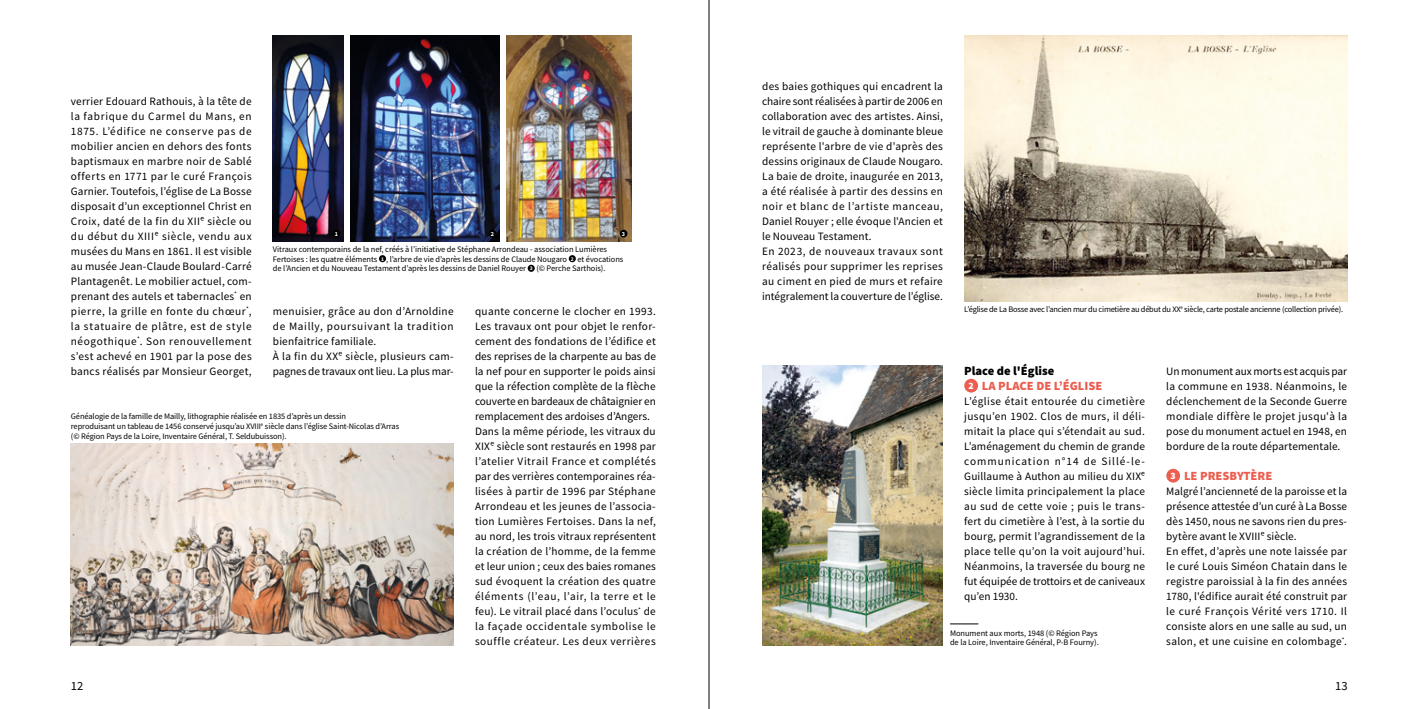
<style>
.page{position:relative;width:1418px;height:709px;background:#fff}
.page>*{position:absolute;margin:0;border:0;box-sizing:border-box;transform-origin:0 0}
.t1{font:900 12.5px "Source Sans Pro";color:#eb5e50}
.t2{font:900 12.5px "Source Sans Pro";color:#000}
.t3{font:12.5px "Source Sans Pro";color:#000}
.t4{font:11.25px/15px "Source Sans Pro";letter-spacing:.02em;color:#000}
.t5{font:900 9.75px "Source Sans Pro";color:#fff}
.t6{font:8.38px/9.6px "Source Sans Pro";letter-spacing:-.01em;color:#000}
.t7{font:700 6.12px "Source Sans Pro";color:#fff}
.s1{font-weight:700;font-size:5.62px;color:#fff}
</style>
<div class="page">
<div style="left:964px;top:379px;width:14px;height:13px;background:#eb5e50;border-radius:50%"></div>
<div style="left:1166px;top:469px;width:14px;height:13px;background:#eb5e50;border-radius:50%"></div>
<img style="left:351px;top:35px;width:149px;height:206px">
<img style="left:273px;top:35px;width:71px;height:206px">
<img style="left:507px;top:35px;width:124px;height:206px">
<img style="left:762px;top:365px;width:181px;height:280px">
<img style="left:964px;top:35px;width:382px;height:266px">
<img style="left:71px;top:443px;width:383px;height:202px">
<div style="left:379px;top:255px;width:7px;height:7px;background:#000;border-radius:50%"></div>
<div style="left:568px;top:255px;width:8px;height:7px;background:#000;border-radius:50%"></div>
<div style="left:527px;top:265px;width:7px;height:7px;background:#000;border-radius:50%"></div>
<div style="left:332px;top:230px;width:8px;height:7px;background:#000;border-radius:50%"></div>
<div style="left:488px;top:230px;width:8px;height:7px;background:#000;border-radius:50%"></div>
<div style="left:619px;top:230px;width:8px;height:7px;background:#000;border-radius:50%"></div>
<svg style="left:950px;top:623px;width:28px;height:1px"></svg>
<hr style="left:708px;top:0;width:1px;height:709px;background:#000">
<p class="t4" style="left:71px;top:94px;width:182px;text-align:justify">verrier Edouard Rathouis, à la tête de la fabrique du Carmel du Mans, en 1875. L’édifice ne conserve pas de mobilier ancien en dehors des fonts baptismaux en marbre noir de Sablé offerts en 1771 par le curé François Garnier. Toutefois, l’église de La Bosse disposait d’un exceptionnel Christ en Croix, daté de la fin du XIIᵉ siècle ou du début du XIIIᵉ siècle, vendu aux musées du Mans en 1861. Il est visible au musée Jean-Claude Boulard-Carré Plantagenêt. Le mobilier actuel, com&shy;prenant des autels et tabernacles<sup>*</sup> en pierre, la grille en fonte du chœur<sup>*</sup>, la statuaire de plâtre, est de style néogothique<sup>*</sup>. Son renouvellement s’est achevé en 1901 par la pose des bancs réalisés par Monsieur Georget,</p>
<p class="t7" style="left:335px;top:229px;width:5px">1</p>
<p class="t7" style="left:491px;top:229px;width:5px">2</p>
<p class="t7" style="left:622px;top:229px;width:5px">3</p>
<p class="t6" style="left:273px;top:244px;width:352px">Vitraux contemporains de la nef, créés à l’initiative de Stéphane Arrondeau - association Lumières<br>Fertoises : les quatre éléments <span class="s1">1</span> , l’arbre de vie d’après les dessins de Claude Nougaro <span class="s1">2</span> et évocations de l’Ancien et du Nouveau Testament d’après les dessins de Daniel Rouyer <span class="s1">3</span> (© Perche Sarthois).</p>
<p class="t4" style="left:273px;top:304px;width:182px">menuisier, grâce au don d’Arnoldine de Mailly, poursuivant la tradition bienfaitrice familiale.<br>À la fin du XXᵉ siècle, plusieurs cam&shy;pagnes de travaux ont lieu. La plus mar-</p>
<p class="t4" style="left:475px;top:304px;width:182px">quante concerne le clocher en 1993.<br>Les travaux ont pour objet le renfor&shy;cement des fondations de l’édifice et des reprises de la charpente au bas de la nef pour en supporter le poids ainsi que la réfection complète de la flèche couverte en bardeaux de châtaignier en remplacement des ardoises d’Angers.<br>Dans la même période, les vitraux du XIXᵉ siècle sont restaurés en 1998 par l’atelier Vitrail France et complétés par des verrières contemporaines réa&shy;lisées à partir de 1996 par Stéphane Arrondeau et les jeunes de l’associa&shy;tion Lumières Fertoises. Dans la nef, au nord, les trois vitraux représentent la création de l’homme, de la femme et leur union ; ceux des baies romanes sud évoquent la création des quatre éléments (l’eau, l’air, la terre et le feu). Le vitrail placé dans l’oculus<sup>*</sup> de la façade occidentale symbolise le souffle créateur. Les deux verrières</p>
<p class="t6" style="left:71px;top:411px;width:330px">Généalogie de la famille de Mailly, lithographie réalisée en 1835 d’après un dessin<br>reproduisant un tableau de 1456 conservé jusqu’au XVIII<sup>e</sup> siècle dans l’église Saint-Nicolas d’Arras (© Région Pays de la Loire, Inventaire Général, T. Seldubuisson).</p>
<p class="t4" style="left:762px;top:79px;width:182px">des baies gothiques qui encadrent la chaire sont réalisées à partir de 2006 en collaboration avec des artistes. Ainsi, le vitrail de gauche à dominante bleue représente l'arbre de vie d'après des dessins originaux de Claude Nougaro.<br>La baie de droite, inaugurée en 2013, a été réalisée à partir des dessins en noir et blanc de l’artiste manceau, Daniel Rouyer ; elle évoque l'Ancien et le Nouveau Testament.<br>En 2023, de nouveaux travaux sont réalisés pour supprimer les reprises au ciment en pied de murs et refaire intégralement la couverture de l’église.</p>
<p class="t6" style="left:964px;top:304px;width:380px">L’église de La Bosse avec l’ancien mur du cimetière au début du XX<sup>e</sup> siècle, carte postale ancienne (collection privée).</p>
<p class="t2" style="left:964px;top:362px;width:91px">Place de l'Église</p>
<p class="t1" style="left:981px;top:377px;width:122px">LA PLACE DE L’ÉGLISE</p>
<p class="t4" style="left:964px;top:394px;width:182px;text-align:justify">L’église était entourée du cimetière jusqu’en 1902. Clos de murs, il déli&shy;mitait la place qui s’étendait au sud.<br>L’aménagement du chemin de grande communication n°14 de Sillé-le-Guillaume à Authon au milieu du XIXᵉ siècle limita principalement la place au sud de cette voie ; puis le trans&shy;fert du cimetière à l’est, à la sortie du bourg, permit l’agrandissement de la place telle qu’on la voit aujourd’hui.<br>Néanmoins, la traversée du bourg ne fut équipée de trottoirs et de caniveaux qu’en 1930.</p>
<p class="t5" style="left:968px;top:379px;width:7px">2</p>
<p class="t6" style="left:950px;top:628px;width:150px">Monument aux morts, 1948 (© Région Pays de la Loire, Inventaire Général, P-B Fourny).</p>
<p class="t4" style="left:1166px;top:364px;width:182px;text-align:justify">Un monument aux morts est acquis par la commune en 1938. Néanmoins, le déclenchement de la Seconde Guerre mondiale diffère le projet jusqu'à la pose du monument actuel en 1948, en bordure de la route départementale.</p>
<p class="t1" style="left:1183px;top:467px;width:90px">LE PRESBYTÈRE</p>
<p class="t4" style="left:1166px;top:484px;width:182px">Malgré l’ancienneté de la paroisse et la présence attestée d’un curé à La Bosse dès 1450, nous ne savons rien du pres&shy;bytère avant le XVIIIᵉ siècle.<br>En effet, d’après une note laissée par le curé Louis Siméon Chatain dans le registre paroissial à la fin des années 1780, l'édifice aurait été construit par le curé François Vérité vers 1710. Il consiste alors en une salle au sud, un salon, et une cuisine en colombage<sup>*</sup>.</p>
<p class="t5" style="left:1170px;top:469px;width:7px">3</p>
<p class="t3" style="left:71px;top:678px;width:14px">12</p>
<p class="t3" style="left:1335px;top:678px;width:14px">13</p>
</div>
